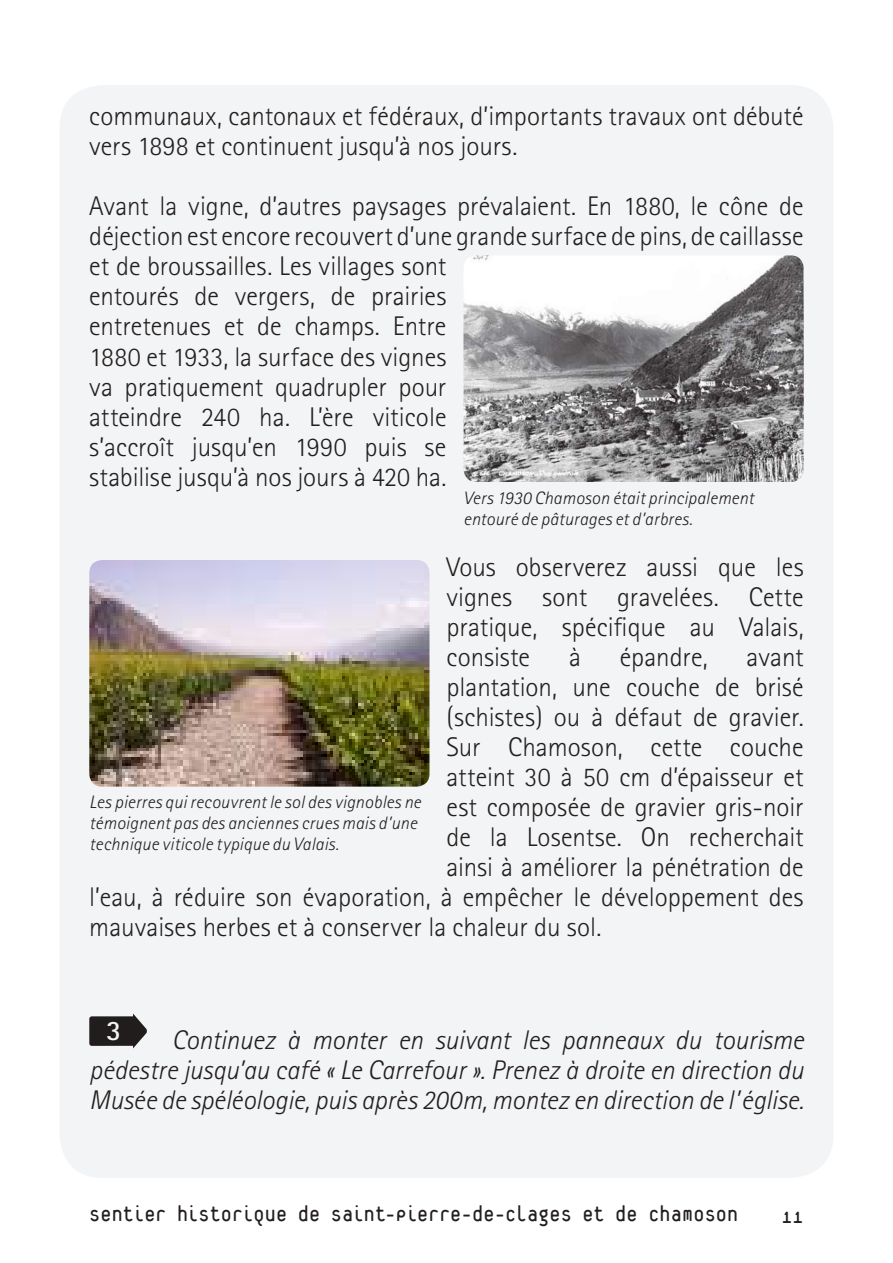
<style>
.page{position:relative;width:893px;height:1263px;background:#fff}
.page>*{position:absolute;margin:0;border:0;box-sizing:border-box;transform-origin:0 0}
.t1{font:700 28.2px "Rotis Sans Serif";color:#fff}
.t2{font:300 27px/30px "Rotis Sans Serif";color:#241f1f}
.t3{font:italic 300 27px/30px "Rotis Sans Serif";color:#241f1f;text-align:justify}
.t4{font:24px "Platelet";letter-spacing:.005em;color:#241f1f}
.t5{font:italic 300 18px/21px "Rotis Sans Serif";letter-spacing:.01em;color:#241f1f}
</style>
<div class="page">
<div style="left:60px;top:85px;width:773px;height:1093px;background:#f2f4f5;border-radius:43px"></div>
<svg style="left:89px;top:1013px;width:58px;height:35px"></svg>
<img style="left:463px;top:255px;width:341px;height:227px">
<img style="left:89px;top:560px;width:340px;height:227px">
<p class="t2" style="left:89px;top:101px;width:716px">communaux, cantonaux et fédéraux, d’importants travaux ont débuté vers 1898 et continuent jusqu’à nos jours.</p>
<p class="t2" style="left:89px;top:191px;width:716px">Avant la vigne, d’autres paysages prévalaient. En 1880, le cône de déjection est encore recouvert d’une grande surface de pins, de caillasse et de broussailles. Les villages sont<br>entourés de vergers, de prairies<br>entretenues et de champs. Entre<br>1880 et 1933, la surface des vignes<br>va pratiquement quadrupler pour<br>atteindre 240 ha. L’ère viticole<br>s’accroît jusqu’en 1990 puis se<br>stabilise jusqu’à nos jours à 420 ha.</p>
<p class="t5" style="left:463px;top:487px;width:292px">Vers 1930 Chamoson était principalement entouré de pâturages et d’arbres.</p>
<p class="t2" style="left:446px;top:551px;width:359px;text-align:justify">Vous observerez aussi que les vignes sont gravelées. Cette pratique, spécifique au Valais, consiste</p>
<p class="t2" style="left:569px;top:641px;width:13px">à</p>
<p class="t2" style="left:620px;top:641px;width:89px">épandre,</p>
<p class="t2" style="left:747px;top:641px;width:59px">avant</p>
<p class="t2" style="left:446px;top:671px;width:359px">plantation, une couche de brisé</p>
<p class="t2" style="left:446px;top:701px;width:359px">(schistes) ou à défaut de gravier.</p>
<p class="t2" style="left:446px;top:731px;width:359px">Sur Chamoson, cette couche</p>
<p class="t2" style="left:446px;top:761px;width:359px">atteint 30 à 50 cm d’épaisseur et</p>
<p class="t2" style="left:446px;top:791px;width:359px">est composée de gravier gris-noir</p>
<p class="t2" style="left:446px;top:821px;width:359px">de la Losentse. On recherchait</p>
<p class="t2" style="left:446px;top:851px;width:359px">ainsi à améliorer la pénétration de</p>
<p class="t2" style="left:89px;top:881px;width:716px">l’eau, à réduire son évaporation, à empêcher le développement des</p>
<p class="t2" style="left:89px;top:911px;width:514px">mauvaises herbes et à conserver la chaleur du sol.</p>
<p class="t5" style="left:89px;top:792px;width:333px">Les pierres qui recouvrent le sol des vignobles ne témoignent pas des anciennes crues mais d’une technique viticole typique du Valais.</p>
<p class="t1" style="left:106px;top:1012px;width:17px">3</p>
<p class="t3" style="left:89px;top:1026px;width:716px;text-indent:83px">Continuez à monter en suivant les panneaux du tourisme pédestre jusqu’au café « Le Carrefour ». Prenez à droite en direction du Musée de spéléologie, puis après 200m, montez en direction de l’église.</p>
<p class="t4" style="left:89px;top:1205px;width:651px">Sentier historique de Saint-Pierre-de-Clages et de Chamoson</p>
<p class="t4" style="left:781px;top:1206px;width:24px">11</p>
</div>
